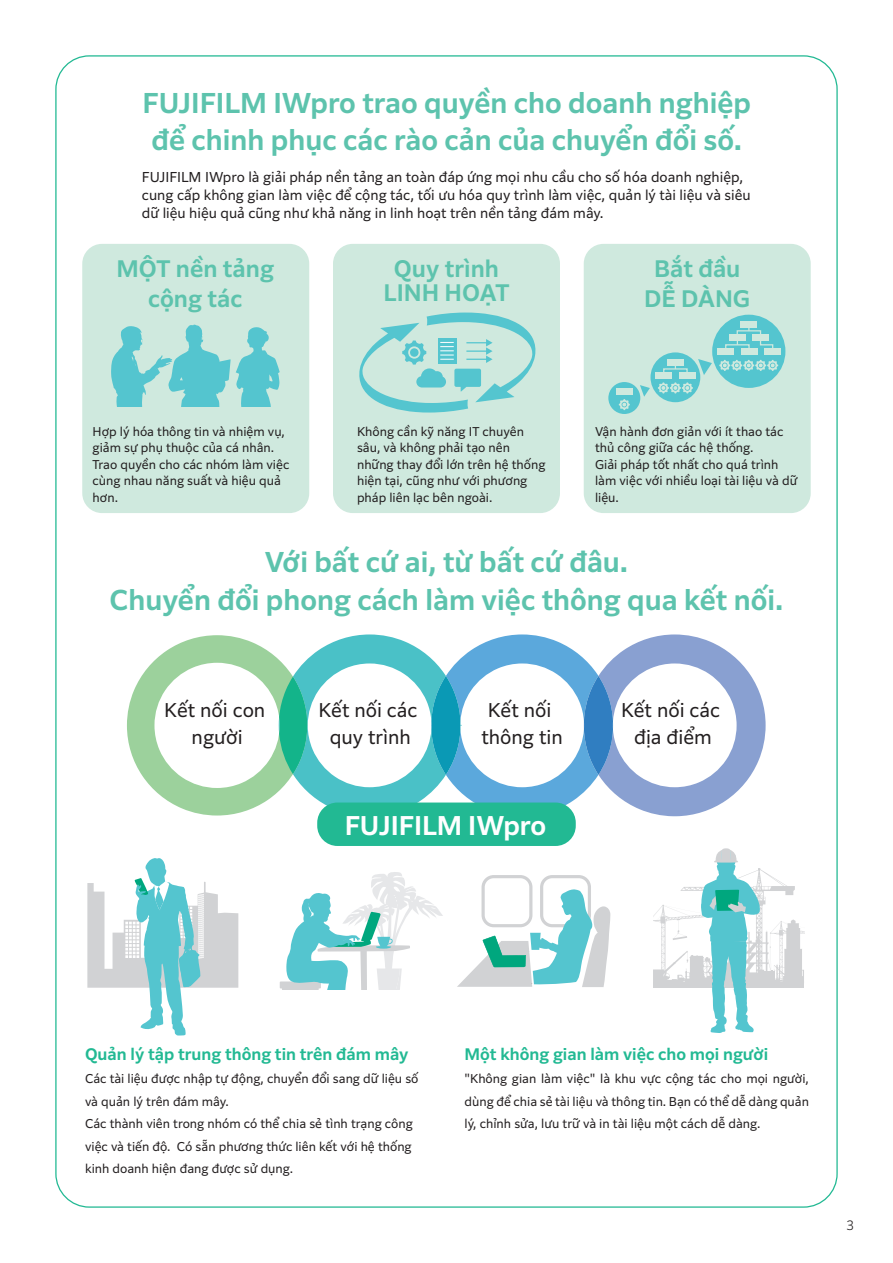
<style>
.page{position:relative;width:893px;height:1263px;background:#fff}
.page>*{position:absolute;margin:0;border:0;box-sizing:border-box;transform-origin:0 0}
.t1{font:600 27px/37.5px "Clarimo UDPE";color:#5dc3ad;text-align:center}
.t2{font:600 25.5px "Clarimo UDPE";color:#fff}
.t3{font:600 22.5px/30px "Clarimo UDPE";color:#5dc3ad;text-align:center}
.t4{font:18.75px/27.3px "Clarimo UDPE";color:#231f20;text-align:center}
.t5{font:600 15.75px "Clarimo UDPE";color:#22b993}
.t6{font:13.5px/18px "Clarimo UDPE";color:#231f20}
.t7{font:300 12.75px "Clarimo UDPE";color:#231f20}
.t8{font:12px/16.5px "Clarimo UDPE";color:#231f20}
</style>
<div class="page">
<svg style="left:127px;top:634px;width:639px;height:182px"></svg>
<div style="left:317px;top:802px;width:259px;height:44px;background:#22b993;border-radius:20px"></div>
<svg style="left:87px;top:858px;width:151px;height:177px"></svg>
<svg style="left:653px;top:848px;width:151px;height:185px"></svg>
<div style="left:280px;top:981px;width:41px;height:7px;background:#d1d2d4"></div>
<svg style="left:282px;top:872px;width:161px;height:118px"></svg>
<div style="left:481px;top:875px;width:51px;height:52px;border:3px solid #d1d2d4;border-radius:11px"></div>
<div style="left:540px;top:875px;width:51px;height:52px;border:3px solid #d1d2d4;border-radius:11px"></div>
<svg style="left:457px;top:889px;width:153px;height:98px"></svg>
<div style="left:82px;top:244px;width:227px;height:269px;background:#cfe9de;border-radius:20px"></div>
<div style="left:333px;top:244px;width:227px;height:269px;background:#cfe9de;border-radius:20px"></div>
<svg style="left:111px;top:324px;width:169px;height:83px"></svg>
<svg style="left:359px;top:312px;width:177px;height:101px"></svg>
<div style="left:584px;top:244px;width:227px;height:269px;background:#cfe9de;border-radius:20px"></div>
<div style="left:608px;top:382px;width:32px;height:32px;background:#54c5cf;border-radius:50%"></div>
<div style="left:616px;top:388px;width:17px;height:7px;background:#cfe9de"></div>
<div style="left:650px;top:352px;width:50px;height:50px;background:#54c5cf;border-radius:50%"></div>
<div style="left:655px;top:372px;width:17px;height:7px;background:#cfe9de"></div>
<div style="left:679px;top:372px;width:16px;height:7px;background:#cfe9de"></div>
<div style="left:667px;top:359px;width:17px;height:7px;background:#cfe9de"></div>
<div style="left:663px;top:368px;width:25px;height:6px;border:1px solid #cfe9de"></div>
<div style="left:712px;top:315px;width:73px;height:73px;background:#54c5cf;border-radius:50%"></div>
<div style="left:729px;top:334px;width:16px;height:7px;background:#cfe9de"></div>
<div style="left:752px;top:334px;width:17px;height:7px;background:#cfe9de"></div>
<div style="left:740px;top:321px;width:17px;height:7px;background:#cfe9de"></div>
<div style="left:737px;top:330px;width:24px;height:6px;border:1px solid #cfe9de"></div>
<div style="left:717px;top:348px;width:17px;height:7px;background:#cfe9de"></div>
<div style="left:741px;top:348px;width:16px;height:7px;background:#cfe9de"></div>
<div style="left:725px;top:344px;width:25px;height:6px;border:1px solid #cfe9de"></div>
<div style="left:764px;top:348px;width:17px;height:7px;background:#cfe9de"></div>
<svg style="left:760px;top:341px;width:14px;height:7px"></svg>
<svg style="left:698px;top:359px;width:14px;height:16px"></svg>
<svg style="left:640px;top:385px;width:10px;height:12px"></svg>
<svg style="left:619px;top:399px;width:11px;height:11px"></svg>
<svg style="left:658px;top:382px;width:35px;height:11px"></svg>
<svg style="left:719px;top:360px;width:59px;height:11px"></svg>
<h1 class="t1" style="left:142px;top:87px;width:610px">FUJIFILM IWpro trao quyền cho doanh nghiệp để chinh phục các rào cản của chuyển đổi số.</h1>
<p class="t6" style="left:142px;top:169px;width:610px">FUJIFILM IWpro là giải pháp nền tảng an toàn đáp ứng mọi nhu cầu cho số hóa doanh nghiệp, cung cấp không gian làm việc để cộng tác, tối ưu hóa quy trình làm việc, quản lý tài liệu và siêu dữ liệu hiệu quả cũng như khả năng in linh hoạt trên nền tảng đám mây.</p>
<h3 class="t3" style="left:116px;top:256px;width:159px">MỘT nền tảng cộng tác</h3>
<p class="t8" style="left:93px;top:424px;width:198px">Hợp lý hóa thông tin và nhiệm vụ, giảm sự phụ thuộc của cá nhân.<br>Trao quyền cho các nhóm làm việc cùng nhau năng suất và hiệu quả hơn.</p>
<h3 class="t3" style="left:384px;top:259px;width:127px;line-height:24px">Quy trình<br>LINH HOẠT</h3>
<p class="t8" style="left:357px;top:424px;width:190px">Không cần kỹ năng IT chuyên sâu, và không phải tạo nên những thay đổi lớn trên hệ thống hiện tại, cũng như với phương pháp liên lạc bên ngoài.</p>
<h3 class="t3" style="left:644px;top:256px;width:108px">Bắt đầu<br>DỄ DÀNG</h3>
<p class="t8" style="left:595px;top:424px;width:204px">Vận hành đơn giản với ít thao tác thủ công giữa các hệ thống.<br>Giải pháp tốt nhất cho quá trình làm việc với nhiều loại tài liệu và dữ liệu.</p>
<h1 class="t1" style="left:110px;top:546px;width:675px">Với bất cứ ai, từ bất cứ đâu.<br>Chuyển đổi phong cách làm việc thông qua kết nối.</h1>
<h3 class="t4" style="left:164px;top:698px;width:103px">Kết nối con người</h3>
<h3 class="t4" style="left:318px;top:698px;width:100px">Kết nối các quy trình</h3>
<h3 class="t4" style="left:481px;top:698px;width:83px">Kết nối thông tin</h3>
<h3 class="t4" style="left:621px;top:698px;width:100px">Kết nối các địa điểm</h3>
<h2 class="t2" style="left:345px;top:816px;width:203px">FUJIFILM IWpro</h2>
<h3 class="t5" style="left:85px;top:1048px;width:325px">Quản lý tập trung thông tin trên đám mây</h3>
<p class="t8" style="left:85px;top:1068px;width:335px;line-height:22.5px">Các tài liệu được nhập tự động, chuyển đổi sang dữ liệu số và quản lý trên đám mây.<br>Các thành viên trong nhóm có thể chia sẻ tình trạng công việc và tiến độ. Có sẵn phương thức liên kết với hệ thống kinh doanh hiện đang được sử dụng.</p>
<h3 class="t5" style="left:465px;top:1048px;width:305px">Một không gian làm việc cho mọi người</h3>
<p class="t8" style="left:465px;top:1068px;width:346px;line-height:22.5px;text-align:justify">"Không gian làm việc" là khu vực cộng tác cho mọi người, dùng để chia sẻ tài liệu và thông tin. Bạn có thể dễ dàng quản lý, chỉnh sửa, lưu trữ và in tài liệu một cách dễ dàng.</p>
<p class="t7" style="left:846px;top:1220px;width:10px">3</p>
</div>
